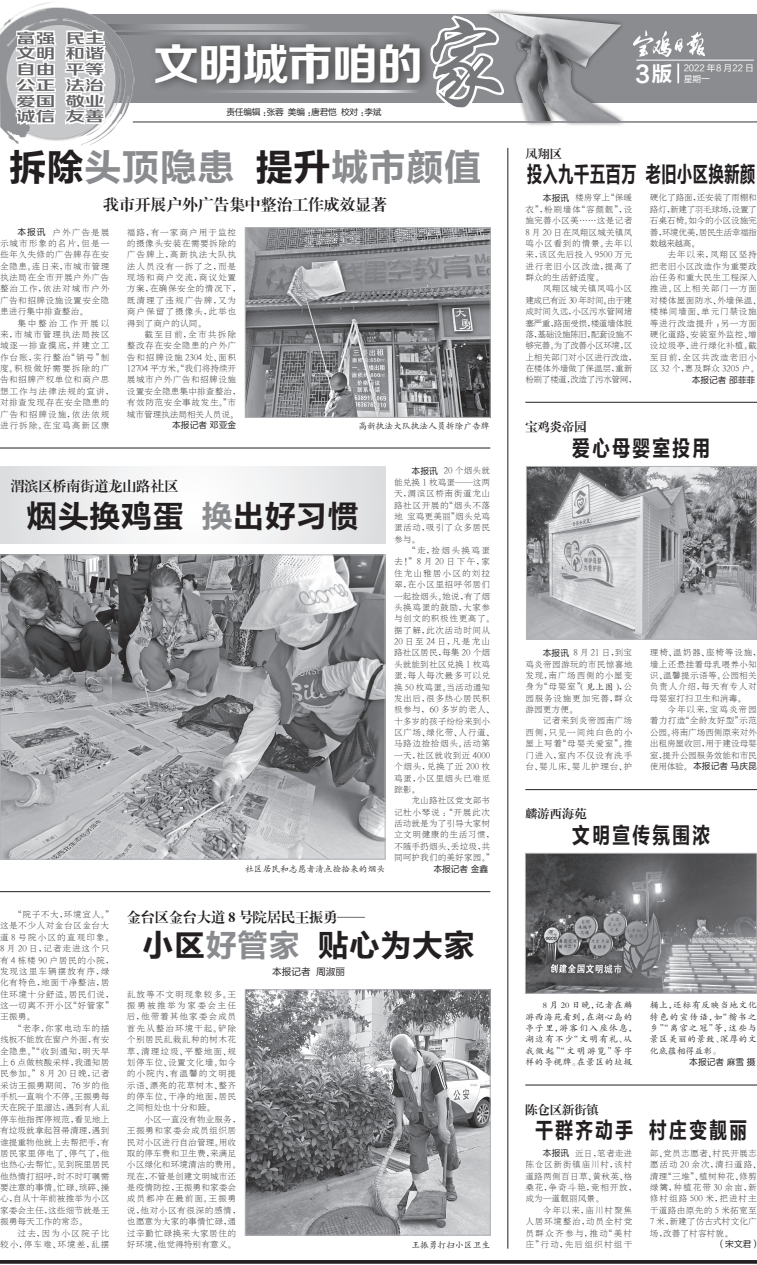
<style>
.page{position:relative;width:757px;height:1265px;background:#fff}
.page>*{position:absolute;margin:0;border:0;box-sizing:border-box;transform-origin:0 0}
.t1{font:43.4px "FZZCHJW GB1 0";letter-spacing:-.03em;color:#fff;scale:1.06 1}
.t2{font:37.62px "FZLTCHJW GB1 0";color:#8a8c8f}
.t3{font:31.5px "FZLTCHJW GB1 0";color:#231f20}
.t4{font:22.93px "FZLTCHJW GB1 0";color:#fff}
.t5{font:22.75px "FZLTCHJW GB1 0";letter-spacing:.1em;color:#231f20;scale:.8 1}
.t6{font:22.75px "FZLTCHJW GB1 0";color:#231f20;scale:.69 1}
.t7{font:15.75px "FZXBSK GBK1 0";color:#231f20}
.t8{font:14px "FZXBSK GBK1 0";color:#231f20}
.t9{font:14px/15.8px "FZRUIZH ZHONGJW GB1 0";color:#636366;text-align:justify;scale:1.4 1}
.t10{font:12.25px "FZXBSK GBK1 0";color:#231f20}
.t11{font:9.62px "FZLTHJW GB1 0";color:#231f20}
.t12{font:8.75px/11.4px "H Ya 7 gb 3";letter-spacing:.045em;color:#231f20;text-align:justify}
.t13{font:8.75px/11.4px "H Ya 7 gb 3";letter-spacing:.025em;color:#231f20}
.t14{font:8.75px/11.4px "H Ya 7 gb 3";letter-spacing:.1em;color:#231f20}
.t15{font:8.75px/11.4px "H Ya 7 gb 3";color:#231f20}
.t16{font:8.75px/11.4px "FZKTK GBK1 0";letter-spacing:.07em;color:#231f20}
.t17{font:8.75px/11.4px "H Ya 7 gb 3";letter-spacing:-.06em;color:#231f20}
.t18{font:8.75px "FZKTK GBK1 0";color:#231f20}
.t19{font:8.75px "FZLTHJW GB1 0";color:#231f20}
.t20{font:8.75px/11.4px "H Ya 7 gb 3";letter-spacing:.125em;color:#231f20;text-align:right}
.t21{font:8.75px "FZLTHJW GB1 0";letter-spacing:-.03em;color:#231f20}
.t22{font:8.75px/10.9px "FZLTHJW GB1 0";color:#fff}
.s1{font-family:"FZXKK GBK1 0";font-size:94.5px;color:#76787b}
.s2{color:#231f20}
.s3{font-family:"FZLTHJW GB1 0"}
.s4{color:#8a8c8f}
.s5{font-size:21.53px}
.s6{font-family:"FZKTK GBK1 0"}
</style>
<div class="page">
<svg style="left:0;top:1260px;width:756px;height:4px;background:#312e2f"></svg>
<div style="left:56px;top:14px;width:700px;height:89px;background:#8a8c8f"></div>
<svg style="left:135px;top:32px;width:261px;height:3px"></svg>
<svg style="left:150px;top:24px;width:148px;height:5px"></svg>
<div style="left:484px;top:8px;width:142px;height:119px;background:#231f20;opacity:.75"></div>
<img style="left:486px;top:13px;width:137px;height:108px">
<div style="left:149px;top:35px;width:283px;height:58px;background:#231f20;opacity:.75"></div>
<svg style="left:432px;top:8px;width:113px;height:101px"></svg>
<img style="left:0;top:2px;width:135px;height:143px">
<hr style="left:133px;top:121px;width:623px;height:2px;background:#8a8c8f">
<img style="left:633px;top:31px;width:71px;height:26px">
<hr style="left:636px;top:60px;width:117px;height:1px;background:#fff">
<svg style="left:677px;top:64px;width:2px;height:19px"></svg>
<svg style="left:6px;top:19px;width:112px;height:120px"></svg>
<svg style="left:200px;top:91px;width:227px;height:2px"></svg>
<img style="left:247px;top:230px;width:241px;height:185px">
<div style="left:245px;top:228px;width:245px;height:189px;border:1px solid #b2b3b7"></div>
<svg style="left:0;top:466px;width:385px;height:77px"></svg>
<img style="left:2px;top:557px;width:381px;height:300px">
<div style="left:0;top:555px;width:385px;height:304px;border:1px solid #b2b3b7"></div>
<img style="left:247px;top:992px;width:241px;height:241px">
<div style="left:245px;top:990px;width:245px;height:245px;border:1px solid #b2b3b7"></div>
<svg style="left:527px;top:855px;width:227px;height:136px;background:#747577"></svg>
<div style="left:525px;top:853px;width:231px;height:140px;border:1px solid #b2b3b7"></div>
<img style="left:528px;top:468px;width:226px;height:169px">
<div style="left:526px;top:466px;width:230px;height:173px;border:1px solid #b2b3b7"></div>
<hr style="left:507px;top:148px;width:1px;height:1101px;background:#231f20">
<hr style="left:525px;top:1085px;width:231px;height:1px;background:#231f20">
<hr style="left:525px;top:789px;width:231px;height:1px;background:#231f20">
<hr style="left:525px;top:402px;width:231px;height:1px;background:#231f20">
<hr style="left:0;top:448px;width:490px;height:1px;background:#231f20">
<hr style="left:0;top:891px;width:490px;height:1px;background:#231f20">
<h3 class="t9" style="left:16px;top:31px;width:65px">富强 民主文明 和谐自由 平等公正 法治爱国 敬业诚信 友善</h3>
<h1 class="t1" style="left:153px;top:42px;width:340px">文明城市咱的<span class="s1">家</span></h1>
<p class="t21" style="left:226px;top:107px;width:157px">责任编辑：张蓉 美编：唐君恺 校对：李斌</p>
<p class="t2" style="left:9px;top:147px;width:474px"><span class="s2">拆除</span>头顶隐患 <span class="s2">提升</span>城市颜值</p>
<p class="t7" style="left:103px;top:195px;width:285px">我市开展户外广告集中整治工作成效显著</p>
<p class="t12" style="left:0;top:226px;width:111px;text-indent:18px"><span class="s3">本报讯</span> 户外广告是展示城市形象的名片，但是一些年久失修的广告牌存在安全隐患。连日来，市城市管理执法局在全市开展户外广告整治工作，依法对城市户外广告和招牌设施设置安全隐患进行集中排查整治。</p>
<p class="t14" style="left:0;top:317px;width:115px;text-indent:18px">集中整治工作开展以来，市城市管理执法局按区域逐一排查摸底，并建立工作台账，实行整治“销号”制度。积极做好需要拆除的广告和招牌产权单位和商户思想工作与法律法规的宣讲，对排查发现存在安全隐患的广告和招牌设施，依法依规进行拆除。在宝鸡高新区康</p>
<p class="t14" style="left:127px;top:226px;width:115px">福路，有一家商户用于监控的摄像头安装在需要拆除的广告牌上，高新执法大队执法人员没有一拆了之，而是现场和商户交流，商议处置方案，在确保安全的情况下，既清理了违规广告牌，又为商户保留了摄像头，此举也得到了商户的认同。</p>
<p class="t12" style="left:127px;top:329px;width:115px;text-align:left;text-indent:18px">截至目前，全市共拆除整改存在安全隐患的户外广告和招牌设施 2304 处、面积<br>12704 平方米。“我们将持续开展城市户外广告和招牌设施设置安全隐患集中排查整治，有效防范安全事故发生。”市城市管理执法局相关人员说。</p>
<p class="t19" style="left:172px;top:421px;width:66px">本报记者 邓亚金</p>
<p class="t18" style="left:358px;top:421px;width:133px">高新执法大队执法人员拆除广告牌</p>
<p class="t8" style="left:10px;top:478px;width:169px">渭滨区桥南街道龙山路社区</p>
<p class="t3" style="left:26px;top:499px;width:334px">烟头换鸡蛋 <span class="s4">换</span>出好习惯</p>
<p class="t18" style="left:245px;top:864px;width:141px">社区居民和志愿者清点捡拾来的烟头</p>
<p class="t12" style="left:394px;top:465px;width:98px;text-indent:17px"><span class="s3">本报讯</span> 20 个烟头就能兑换 1 枚鸡蛋——这两天，渭滨区桥南街道龙山路社区开展的“烟头不落地 宝鸡更美丽”烟头兑鸡蛋活动，吸引了众多居民参与。</p>
<p class="t12" style="left:394px;top:545px;width:102px;text-align:left;text-indent:13px">“走，捡烟头换鸡蛋去!”8 月 20 日下午，家住龙山雅居小区的刘拉翠，在小区里招呼邻居们一起捡烟头。她说，有了烟头换鸡蛋的鼓励，大家参与创文的积极性更高了。据了解，此次活动时间从<br>20 日至 24 日，凡是龙山路社区居民，每集 20 个烟头就能到社区兑换 1 枚鸡蛋，每人每次最多可以兑换 50 枚鸡蛋。当活动通知发出后，很多热心居民积极参与，60 多岁的老人、十多岁的孩子纷纷来到小区广场、绿化带、人行道、马路边捡拾烟头。活动第一天，社区就收到近 4000个烟头，兑换了近 200 枚鸡蛋，小区里烟头已难觅踪影。</p>
<p class="t15" style="left:394px;top:795px;width:102px;text-indent:18px">龙山路社区党支部书记杜小琴说：“开展此次活动就是为了引导大家树立文明健康的生活习惯，不随手扔烟头、丢垃圾，共同呵护我们的美好家园。”</p>
<p class="t19" style="left:433px;top:864px;width:56px">本报记者 金鑫</p>
<h3 class="t4" style="left:635px;top:61px;width:39px">3<span class="s5">版</span></h3>
<p class="t22" style="left:683px;top:62px;width:72px">2022 年8 月22 日星期一</p>
<p class="t10" style="left:525px;top:147px;width:38px">凤翔区</p>
<p class="t6" style="left:527px;top:162px;width:333px">投入九千五百万 老旧小区换新颜</p>
<p class="t12" style="left:525px;top:192px;width:109px;text-indent:18px"><span class="s3">本报讯</span> 楼房穿上“保暖衣”，粉刷墙体“容颜靓”，设施完善小区美……这是记者8 月 20 日在凤翔区城关镇凤鸣小区看到的情景。去年以来，该区先后投入 9500 万元进行老旧小区改造，提高了群众的生活舒适度。</p>
<p class="t17" style="left:525px;top:283px;width:113px;text-indent:18px">凤翔区城关镇凤鸣小区建成已有近 30 年时间。由于建成时间久远，小区污水管网堵塞严重，路面受损，楼道墙体脱落，基础设施陈旧，配套设施不够完善。为了改善小区环境，区上相关部门对小区进行改造，在楼体外墙做了保温层，重新粉刷了楼道，改造了污水管网，</p>
<p class="t12" style="left:649px;top:192px;width:109px">硬化了路面，还安装了雨棚和路灯，新建了羽毛球场，设置了石桌石椅。如今的小区设施完善，环境优美，居民生活幸福指数越来越高。</p>
<p class="t13" style="left:649px;top:249px;width:113px;text-indent:18px">去年以来，凤翔区坚持把老旧小区改造作为重要政治任务和重大民生工程深入推进。区上相关部门一方面对楼体屋面防水、外墙保温、楼梯间墙面、单元门禁设施等进行改造提升；另一方面硬化道路、安装室外监控、增设垃圾亭、进行绿化补植。截至目前，全区共改造老旧小区 32 个，惠及群众 3205 户。</p>
<p class="t19" style="left:691px;top:375px;width:65px">本报记者 邵菲菲</p>
<p class="t10" style="left:525px;top:420px;width:63px">宝鸡炎帝园</p>
<p class="t5" style="left:572px;top:436px;width:174px">爱心母婴室投用</p>
<p class="t12" style="left:525px;top:647px;width:109px;text-indent:18px"><span class="s3">本报讯</span> 8 月 21 日，到宝鸡炎帝园游玩的市民惊喜地发现，南广场西侧的小屋变身为“母婴室”<span class="s6">（见上图）</span>，公园服务设施更加完善，群众游园更方便。</p>
<p class="t12" style="left:525px;top:715px;width:109px;text-indent:18px">记者来到炎帝园南广场西侧，只见一间纯白色的小屋上写着“母婴关爱室”。推门进入，室内不仅设有洗手台、婴儿床、婴儿护理台、护</p>
<p class="t13" style="left:649px;top:647px;width:113px">理椅、温奶器、座椅等设施，墙上还悬挂着母乳喂养小知识、温馨提示语等。公园相关负责人介绍，每天有专人对母婴室打扫卫生和消毒。</p>
<p class="t12" style="left:649px;top:704px;width:109px;text-indent:18px">今年以来，宝鸡炎帝园着力打造“全龄友好型”示范公园。将南广场西侧原来对外出租房屋收回，用于建设母婴室，提升公园服务效能和市民使用体验。<span class="s3">本报记者 马庆昆</span></p>
<p class="t10" style="left:525px;top:807px;width:63px">麟游西海苑</p>
<p class="t5" style="left:572px;top:823px;width:174px">文明宣传氛围浓</p>
<p class="t12" style="left:0;top:909px;width:115px;text-align:left;text-indent:13px">“院子不大，环境宜人。”这是不少人对金台区金台大道 8 号院小区的直观印象。<br>8 月 20 日，记者走进这个只有 4 栋楼 90 户居民的小院，发现这里车辆摆放有序，绿化有特色，地面干净整洁，居住环境十分舒适。居民们说，这一切离不开小区“好管家”王振勇。</p>
<p class="t12" style="left:0;top:1022px;width:111px;text-indent:13px">“老李，你家电动车的插线板不能放在窗户外面，有安全隐患。”“收到通知，明天早上 6 点做核酸采样，我通知居民参加。”8 月 20 日晚，记者采访王振勇期间，76 岁的他手机一直响个不停。王振勇每天在院子里溜达，遇到有人乱停车他指挥停规范，看见地上有垃圾就拿起笤帚清理，遇到谁提重物他就上去帮把手，有居民家里停电了、停气了，他也热心去帮忙。见到院里居民他热情打招呼，时不时叮嘱需要注意的事情。忙碌、琐碎、操心，自从十年前被推举为小区家委会主任，这些细节就是王振勇每天工作的常态。</p>
<p class="t20" style="left:0;top:1227px;width:111px">过去，因为小区院子比<br>较小，停车难、环境差，乱摆</p>
<p class="t8" style="left:127px;top:909px;width:239px">金台区金台大道 8 号院居民王振勇——</p>
<p class="t3" style="left:142px;top:928px;width:334px">小区<span class="s4">好管家</span> 贴心为大家</p>
<p class="t11" style="left:272px;top:967px;width:74px">本报记者 周淑丽</p>
<p class="t12" style="left:127px;top:988px;width:111px">乱放等不文明现象较多。王振勇被推举为家委会主任后，他带着其他家委会成员首先从整治环境干起。铲除个别居民乱栽乱种的树木花草，清理垃圾、平整地面、规划停车位、设置文化墙。如今的小院内，有温馨的文明提示语、漂亮的花草树木、整齐的停车位、干净的地面，居民之间相处也十分和睦。</p>
<p class="t15" style="left:127px;top:1113px;width:115px;text-indent:18px">小区一直没有物业服务，王振勇和家委会成员组织居民对小区进行自治管理。用收取的停车费和卫生费，来满足小区绿化和环境清洁的费用。现在，不管是创建文明城市还是疫情防控，王振勇和家委会成员都冲在最前面。王振勇说，他对小区有很深的感情，也愿意为大家的事情忙碌，通过辛勤忙碌换来大家居住的好环境，他觉得特别有意义。</p>
<p class="t16" style="left:525px;top:1000px;width:113px;text-indent:18px">8 月 20 日晚，记者在麟游西海苑看到，在湖心岛的亭子里，游客们入座休息，湖边有不少“文明有礼、从我做起”“文明游览”等字样的导视牌。在景区的垃圾</p>
<p class="t16" style="left:649px;top:1000px;width:109px;text-align:justify">桶上，还标有反映当地文化特色的宣传语，如“楷书之乡”“离宫之冠”等，这些与景区美丽的景致、深厚的文化底蕴相得益彰。</p>
<p class="t19" style="left:689px;top:1057px;width:68px">本报记者 麻雪 摄</p>
<p class="t10" style="left:525px;top:1103px;width:75px">陈仓区新街镇</p>
<p class="t5" style="left:535px;top:1118px;width:267px">干群齐动手 村庄变靓丽</p>
<p class="t13" style="left:525px;top:1148px;width:113px;text-indent:18px"><span class="s3">本报讯</span> 近日，笔者走进陈仓区新街镇庙川村，该村道路两侧百日草、黄秋英、格桑花，争奇斗艳，竞相开放，成为一道靓丽风景。</p>
<p class="t12" style="left:525px;top:1204px;width:109px;text-indent:18px">今年以来，庙川村聚焦人居环境整治，动员全村党员群众齐参与，推动“美村庄”行动，先后组织村组干</p>
<p class="t13" style="left:649px;top:1148px;width:113px">部、党员志愿者、村民开展志愿活动 20 余次，清扫道路、清理“三堆”、植树种花、修剪绿篱，种植花带 30 余亩，新修村组路 500 米，把进村主干道路由原先的 5 米拓宽至<br>7 米，新建了仿古式村文化广场，改善了村容村貌。</p>
<p class="t18" style="left:411px;top:1240px;width:80px">王振勇打扫小区卫生</p>
<p class="t19" style="left:716px;top:1240px;width:45px">（宋文君）</p>
</div>
